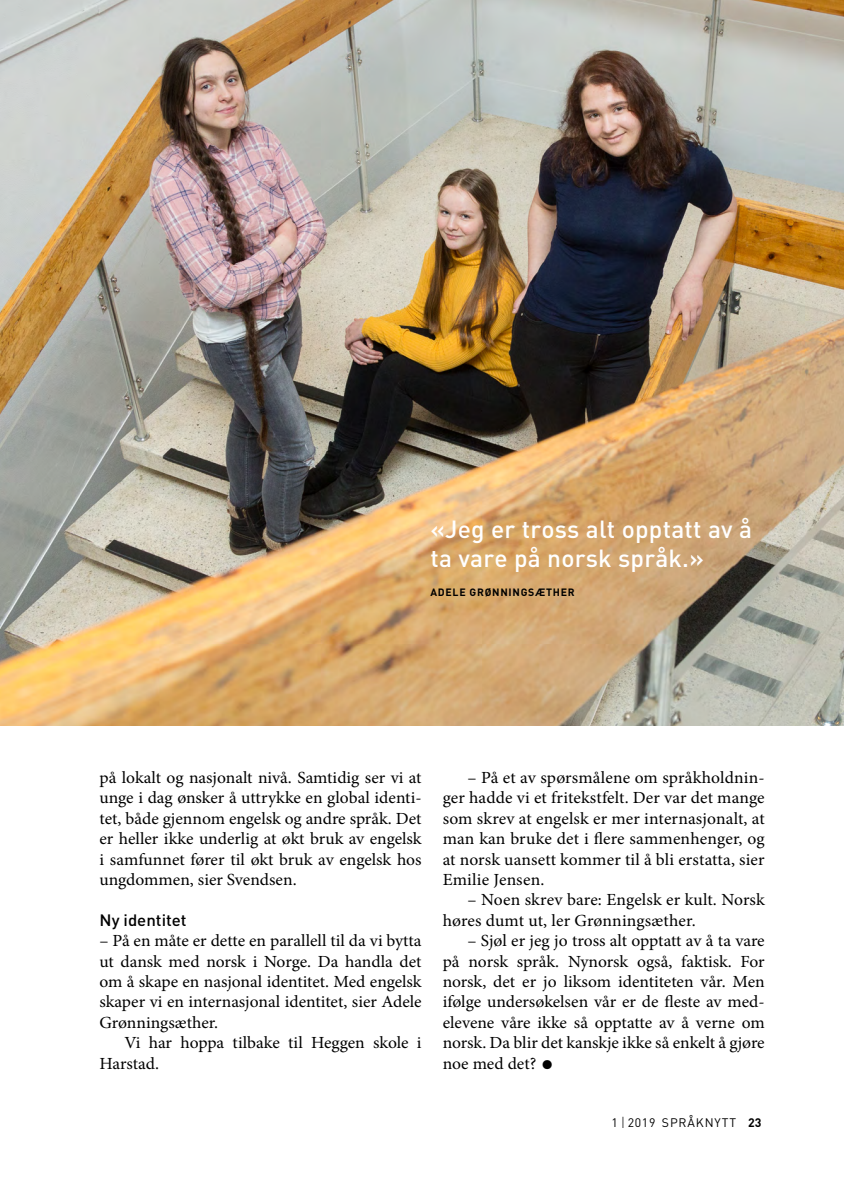
<style>
.page{position:relative;width:844px;height:1191px;background:#fff}
.page>*{position:absolute;margin:0;border:0;box-sizing:border-box;transform-origin:0 0}
.t1{font:500 24.5px/29.8px "DINOT";letter-spacing:.01em;color:#fff}
.t2{font:16.97px/20.3px "Minion Pro";color:#000;text-align:justify}
.t3{font:500 16.28px "DINOT";color:#000}
.t4{font:12.25px "DINOT";letter-spacing:.07em;color:#000}
.t5{font:700 10.5px "DINOT";letter-spacing:.07em;color:#000}
.s1{font-size:33.95px}
.s2{font-weight:500;font-size:15.75px}
.s3{font-weight:700}
</style>
<div class="page">
<img style="left:0;top:0;width:843px;height:725px">
<h1 class="t1" style="left:430px;top:513px;width:323px">«Jeg er tross alt opptatt av å ta vare på norsk språk.»</h1>
<p class="t5" style="left:430px;top:585px;width:146px">ADELE GRØNNINGSÆTHER</p>
<p class="t2" style="left:99px;top:767px;width:323px">på lokalt og nasjonalt nivå. Samtidig ser vi at unge i dag ønsker å uttrykke en global identi&shy;tet, både gjennom engelsk og andre språk. Det er heller ikke underlig at økt bruk av engelsk i samfunnet fører til økt bruk av engelsk hos ungdommen, sier Svendsen.</p>
<p class="t3" style="left:99px;top:909px;width:88px">Ny identitet</p>
<p class="t2" style="left:99px;top:930px;width:323px">– På en måte er dette en parallell til da vi bytta ut dansk med norsk i Norge. Da handla det om å skape en nasjonal identitet. Med engelsk skaper vi en internasjonal identitet, sier Adele Grønningsæther.</p>
<p class="t2" style="left:99px;top:1032px;width:323px;text-indent:25px">Vi har hoppa tilbake til Heggen skole i<br>Harstad.</p>
<p class="t2" style="left:442px;top:767px;width:323px;text-indent:25px">– På et av spørsmålene om språkholdnin&shy;ger hadde vi et fritekstfelt. Der var det mange som skrev at engelsk er mer internasjonalt, at man kan bruke det i flere sammenhenger, og at norsk uansett kommer til å bli erstatta, sier Emilie Jensen.</p>
<p class="t2" style="left:442px;top:890px;width:323px;text-indent:25px">– Noen skrev bare: Engelsk er kult. Norsk høres dumt ut, ler Grønningsæther.</p>
<p class="t2" style="left:442px;top:930px;width:323px;text-indent:25px">– Sjøl er jeg jo tross alt opptatt av å ta vare på norsk språk. Nynorsk også, faktisk. For norsk, det er jo liksom identiteten vår. Men ifølge undersøkelsen vår er de fleste av med&shy;elevene våre ikke så opptatte av å verne om norsk. Da blir det kanskje ikke så enkelt å gjøre noe med det? <span class="s1">•</span></p>
<p class="t4" style="left:611px;top:1114px;width:152px">1 <span class="s2">I</span> 2019 SPRÅKNYTT <span class="s3">23</span></p>
</div>
